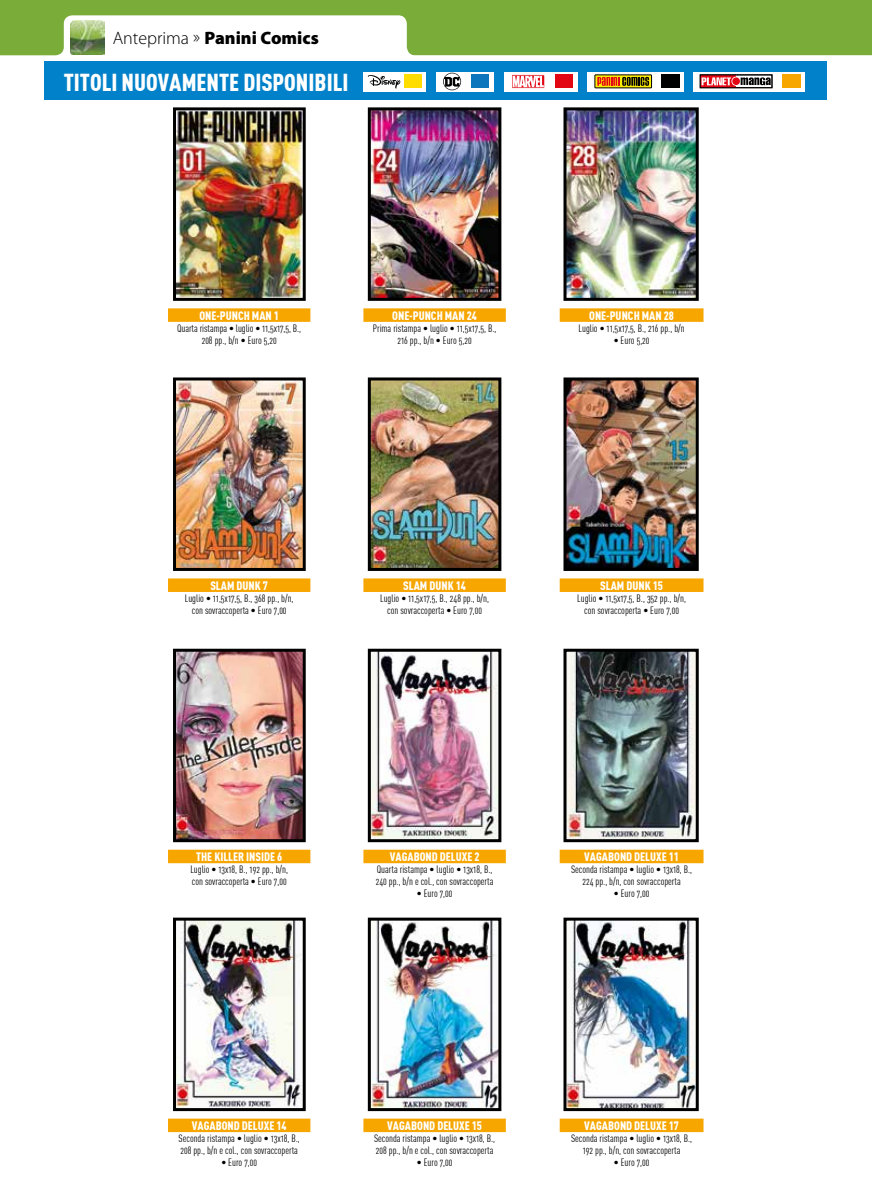
<style>
.page{position:relative;width:872px;height:1191px;background:#fff}
.page>*{position:absolute;margin:0;border:0;box-sizing:border-box;transform-origin:0 0}
.t1{font:900 24px "DIN Cond";color:#fff}
.t2{font:900 18px "Myriad Pro";color:#000}
.t3{font:900 12px "DIN Cond";color:#fff}
.t4{font:10.5px/12px "DIN Cond Regular Alternate";color:#000;text-align:center}
.s1{font-weight:300}
</style>
<div class="page">
<svg style="left:0;top:0;width:872px;height:56px;fill:#79ac38"></svg>
<img style="left:70px;top:21px;width:34px;height:34px">
<svg style="left:863px;top:0;width:9px;height:55px"></svg>
<div style="left:44px;top:62px;width:782px;height:38px;background:#0081c9"></div>
<svg style="left:504px;top:72px;width:73px;height:19px"></svg>
<svg style="left:511px;top:75px;width:34px;height:13px"></svg>
<svg style="left:512px;top:76px;width:32px;height:11px"></svg>
<div style="left:555px;top:75px;width:18px;height:13px;background:#e30613"></div>
<svg style="left:587px;top:72px;width:97px;height:19px"></svg>
<svg style="left:595px;top:75px;width:56px;height:13px"></svg>
<div style="left:594px;top:75px;width:58px;height:13px;border:1px solid #000"></div>
<svg style="left:597px;top:77px;width:52px;height:9px"></svg>
<div style="left:661px;top:75px;width:18px;height:13px;background:#000"></div>
<svg style="left:693px;top:72px;width:111px;height:19px"></svg>
<svg style="left:738px;top:77px;width:32px;height:9px"></svg>
<svg style="left:702px;top:77px;width:32px;height:9px"></svg>
<div style="left:700px;top:75px;width:72px;height:13px;border:1px solid #000"></div>
<div style="left:731px;top:77px;width:10px;height:9px;border:2px solid #fff;border-radius:50%"></div>
<div style="left:732px;top:77px;width:8px;height:8px;background:#e30613;border-radius:50%"></div>
<svg style="left:701px;top:77px;width:30px;height:8px"></svg>
<svg style="left:740px;top:77px;width:30px;height:8px"></svg>
<div style="left:782px;top:75px;width:18px;height:13px;background:#f7a600"></div>
<div style="left:436px;top:72px;width:58px;height:19px;background:#fff"></div>
<div style="left:472px;top:75px;width:17px;height:13px;background:#0c75bb"></div>
<svg style="left:443px;top:73px;width:18px;height:17px"></svg>
<div style="left:364px;top:72px;width:62px;height:19px;background:#fff"></div>
<div style="left:404px;top:75px;width:18px;height:13px;background:#fd0"></div>
<svg style="left:368px;top:75px;width:32px;height:14px"></svg>
<img style="left:372px;top:111px;width:125px;height:186px">
<div style="left:368px;top:107px;width:133px;height:194px;border:3px solid #000"></div>
<img style="left:372px;top:381px;width:125px;height:186px">
<div style="left:368px;top:377px;width:133px;height:194px;border:3px solid #000"></div>
<img style="left:372px;top:653px;width:125px;height:185px">
<div style="left:368px;top:649px;width:133px;height:193px;border:3px solid #000"></div>
<img style="left:372px;top:921px;width:125px;height:186px">
<div style="left:368px;top:917px;width:133px;height:194px;border:3px solid #000"></div>
<img style="left:177px;top:111px;width:125px;height:186px">
<div style="left:173px;top:107px;width:133px;height:194px;border:3px solid #000"></div>
<img style="left:177px;top:381px;width:125px;height:186px">
<div style="left:173px;top:377px;width:133px;height:194px;border:3px solid #000"></div>
<img style="left:177px;top:653px;width:125px;height:185px">
<div style="left:173px;top:649px;width:133px;height:193px;border:3px solid #000"></div>
<img style="left:177px;top:921px;width:125px;height:186px">
<div style="left:173px;top:917px;width:133px;height:194px;border:3px solid #000"></div>
<img style="left:567px;top:111px;width:127px;height:186px">
<div style="left:563px;top:107px;width:135px;height:194px;border:3px solid #000"></div>
<img style="left:567px;top:381px;width:127px;height:186px">
<div style="left:563px;top:377px;width:135px;height:194px;border:3px solid #000"></div>
<img style="left:567px;top:653px;width:127px;height:185px">
<div style="left:563px;top:649px;width:135px;height:193px;border:3px solid #000"></div>
<img style="left:567px;top:921px;width:127px;height:186px">
<div style="left:563px;top:917px;width:135px;height:194px;border:3px solid #000"></div>
<div style="left:363px;top:308px;width:143px;height:14px;background:#f7a600"></div>
<div style="left:363px;top:578px;width:143px;height:14px;background:#f7a600"></div>
<div style="left:363px;top:849px;width:143px;height:14px;background:#f7a600"></div>
<div style="left:363px;top:1118px;width:143px;height:14px;background:#f7a600"></div>
<div style="left:168px;top:308px;width:142px;height:14px;background:#f7a600"></div>
<div style="left:168px;top:578px;width:142px;height:14px;background:#f7a600"></div>
<div style="left:168px;top:849px;width:142px;height:14px;background:#f7a600"></div>
<div style="left:168px;top:1118px;width:142px;height:14px;background:#f7a600"></div>
<div style="left:560px;top:308px;width:143px;height:14px;background:#f7a600"></div>
<div style="left:560px;top:578px;width:143px;height:14px;background:#f7a600"></div>
<div style="left:560px;top:849px;width:143px;height:14px;background:#f7a600"></div>
<div style="left:560px;top:1118px;width:143px;height:14px;background:#f7a600"></div>
<h2 class="t2" style="left:113px;top:28px;width:208px"><span class="s1">Anteprima »</span> Panini Comics</h2>
<h1 class="t1" style="left:64px;top:67px;width:286px">TITOLI NUOVAMENTE DISPONIBILI</h1>
<p class="t3" style="left:199px;top:308px;width:81px">ONE-PUNCH MAN 1</p>
<p class="t4" style="left:177px;top:322px;width:125px">Quarta ristampa • luglio • 11,5x17,5, B.,<br>208 pp., b/n • Euro 5,20</p>
<p class="t3" style="left:392px;top:308px;width:86px">ONE-PUNCH MAN 24</p>
<p class="t4" style="left:373px;top:322px;width:125px">Prima ristampa • luglio • 11,5x17,5, B.,<br>216 pp., b/n • Euro 5,20</p>
<p class="t3" style="left:589px;top:308px;width:86px">ONE-PUNCH MAN 28</p>
<p class="t4" style="left:578px;top:322px;width:108px">Luglio • 11,5x17,5, B., 216 pp., b/n</p>
<p class="t4" style="left:613px;top:334px;width:37px">• Euro 5,20</p>
<p class="t3" style="left:210px;top:578px;width:59px">SLAM DUNK 7</p>
<p class="t4" style="left:185px;top:592px;width:110px">Luglio • 11,5x17,5, B., 368 pp., b/n, con sovraccoperta • Euro 7,00</p>
<p class="t3" style="left:403px;top:578px;width:64px">SLAM DUNK 14</p>
<p class="t4" style="left:380px;top:592px;width:110px">Luglio • 11,5x17,5, B., 248 pp., b/n, con sovraccoperta • Euro 7,00</p>
<p class="t3" style="left:600px;top:578px;width:64px">SLAM DUNK 15</p>
<p class="t4" style="left:577px;top:592px;width:110px">Luglio • 11,5x17,5, B., 352 pp., b/n, con sovraccoperta • Euro 7,00</p>
<p class="t3" style="left:196px;top:849px;width:88px">THE KILLER INSIDE 6</p>
<p class="t4" style="left:190px;top:863px;width:99px;text-align:left">Luglio • 13x18, B., 192 pp., b/n, con sovraccoperta • Euro 7,00</p>
<p class="t3" style="left:390px;top:849px;width:91px">VAGABOND DELUXE 2</p>
<p class="t4" style="left:376px;top:863px;width:119px;text-align:left">Quarta ristampa • luglio • 13x18, B.,<br>240 pp., b/n e col., con sovraccoperta</p>
<p class="t4" style="left:417px;top:887px;width:37px">• Euro 7,00</p>
<p class="t3" style="left:584px;top:849px;width:96px">VAGABOND DELUXE 11</p>
<p class="t4" style="left:571px;top:863px;width:123px">Seconda ristampa • luglio • 13x18, B.,<br>224 pp., b/n, con sovraccoperta</p>
<p class="t4" style="left:614px;top:887px;width:37px">• Euro 7,00</p>
<p class="t3" style="left:192px;top:1118px;width:96px">VAGABOND DELUXE 14</p>
<p class="t4" style="left:179px;top:1132px;width:123px;text-align:left">Seconda ristampa • luglio • 13x18, B.,<br>208 pp., b/n e col., con sovraccoperta</p>
<p class="t4" style="left:221px;top:1156px;width:37px">• Euro 7,00</p>
<p class="t3" style="left:387px;top:1118px;width:96px">VAGABOND DELUXE 15</p>
<p class="t4" style="left:374px;top:1132px;width:123px;text-align:left">Seconda ristampa • luglio • 13x18, B.,<br>208 pp., b/n e col., con sovraccoperta</p>
<p class="t4" style="left:417px;top:1156px;width:37px">• Euro 7,00</p>
<p class="t3" style="left:584px;top:1118px;width:96px">VAGABOND DELUXE 17</p>
<p class="t4" style="left:571px;top:1132px;width:123px">Seconda ristampa • luglio • 13x18, B.,<br>192 pp., b/n, con sovraccoperta</p>
<p class="t4" style="left:614px;top:1156px;width:37px">• Euro 7,00</p>
</div>
